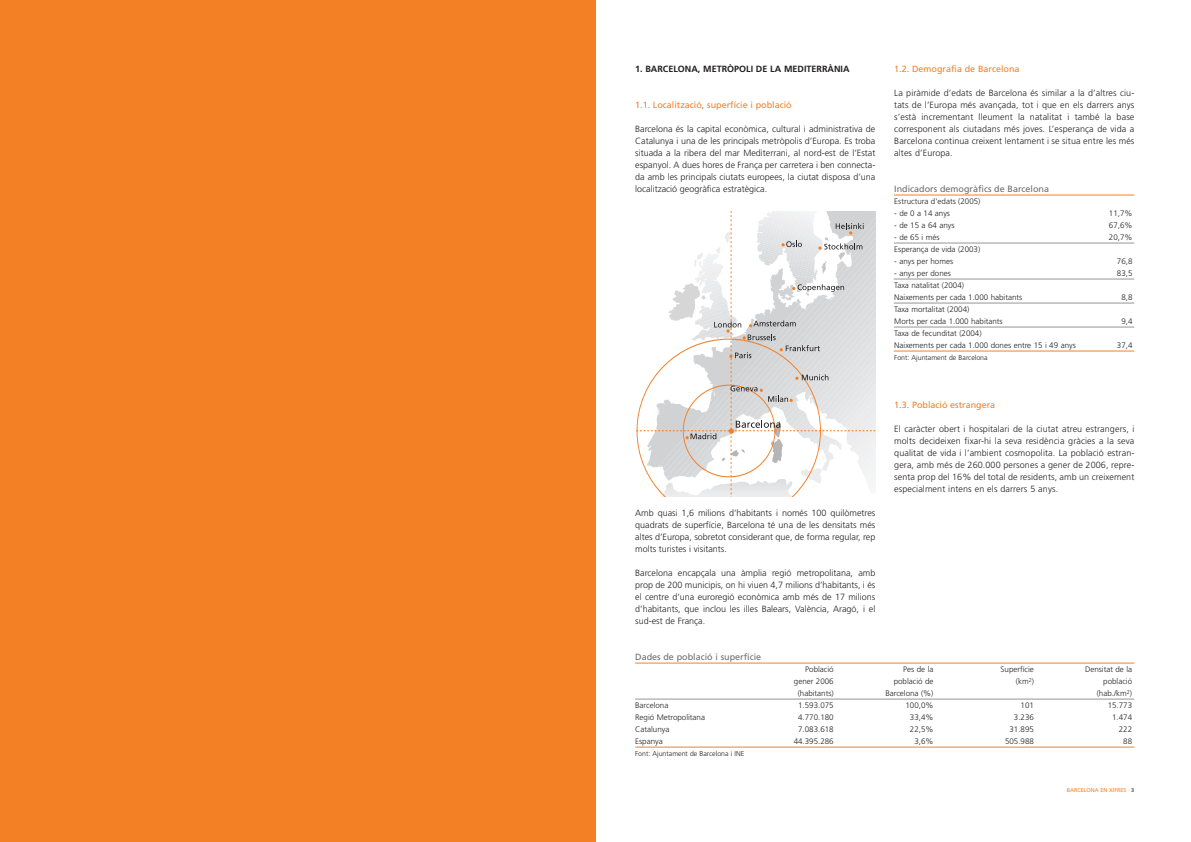
<style>
.page{position:relative;width:1191px;height:842px;background:#fff}
.page>*{position:absolute;margin:0;border:0;box-sizing:border-box;transform-origin:0 0}
.t1{font:300 9px/12px "Frutiger";color:#231f20;text-align:justify}
.t2{font:9px "Frutiger";color:#f48026}
.t3{font:9px "Frutiger";color:#6c6d70}
.t4{font:700 9px "Frutiger";color:#231f20}
.t5{font:300 8px/12px "Frutiger";color:#231f20}
.t6{font:300 7px "Frutiger";color:#231f20}
.t7{font:5.5px "Frutiger";color:#f48026}
.s1{color:#231f20}
</style>
<div class="page">
<hr style="left:658px;top:496px;width:134px;height:1px;background:#eeeeef">
<svg style="left:636px;top:211px;width:239px;height:285px"></svg>
<hr style="left:635px;top:663px;width:499px;height:1px;background:#f48026">
<hr style="left:635px;top:699px;width:499px;height:1px;background:#939598">
<hr style="left:635px;top:747px;width:499px;height:1px;background:#f48026">
<hr style="left:894px;top:195px;width:240px;height:1px;background:#f48026">
<hr style="left:894px;top:243px;width:240px;height:1px;background:#939598">
<hr style="left:894px;top:279px;width:240px;height:1px;background:#939598">
<hr style="left:894px;top:303px;width:240px;height:1px;background:#939598">
<hr style="left:894px;top:327px;width:240px;height:1px;background:#939598">
<hr style="left:894px;top:351px;width:240px;height:1px;background:#f48026">
<div style="left:0;top:0;width:595px;height:842px;background:#f48026"></div>
<p class="t4" style="left:635px;top:65px;width:216px">1. BARCELONA, METRÒPOLI DE LA MEDITERRÀNIA</p>
<p class="t2" style="left:635px;top:101px;width:158px">1.1. Localització, superfície i població</p>
<p class="t1" style="left:635px;top:124px;width:242px">Barcelona és la capital econòmica, cultural i administrativa de Catalunya i una de les principals metròpolis d’Europa. Es troba situada a la ribera del mar Mediterrani, al nord-est de l’Estat espanyol. A dues hores de França per carretera i ben connecta&shy;da amb les principals ciutats europees, la ciutat disposa d’una localització geogràfica estratègica.</p>
<p class="t1" style="left:635px;top:508px;width:242px">Amb quasi 1,6 milions d’habitants i només 100 quilòmetres quadrats de superfície, Barcelona té una de les densitats més altes d’Europa, sobretot considerant que, de forma regular, rep molts turistes i visitants.</p>
<p class="t1" style="left:635px;top:568px;width:242px">Barcelona encapçala una àmplia regió metropolitana, amb prop de 200 municipis, on hi viuen 4,7 milions d’habitants, i és el centre d’una euroregió econòmica amb més de 17 milions d’habitants, que inclou les illes Balears, València, Aragó, i el sud-est de França.</p>
<p class="t3" style="left:635px;top:653px;width:128px">Dades de població i superfície</p>
<p class="t2" style="left:894px;top:65px;width:127px">1.2. Demografia de Barcelona</p>
<p class="t1" style="left:894px;top:88px;width:242px">La piràmide d’edats de Barcelona és similar a la d’altres ciu&shy;tats de l’Europa més avançada, tot i que en els darrers anys s’està incrementant lleument la natalitat i també la base corresponent als ciutadans més joves. L’esperança de vida a Barcelona continua creixent lentament i se situa entre les més altes d’Europa.</p>
<p class="t3" style="left:894px;top:185px;width:156px">Indicadors demogràfics de Barcelona</p>
<p class="t5" style="left:894px;top:196px;width:88px">Estructura d'edats (2005)</p>
<p class="t5" style="left:894px;top:208px;width:57px">- de 0 a 14 anys</p>
<p class="t5" style="left:1108px;top:208px;width:25px">11,7%</p>
<p class="t5" style="left:894px;top:220px;width:62px">- de 15 a 64 anys</p>
<p class="t5" style="left:1108px;top:220px;width:25px">67,6%</p>
<p class="t5" style="left:894px;top:232px;width:47px">- de 65 i més</p>
<p class="t5" style="left:1108px;top:232px;width:25px">20,7%</p>
<p class="t5" style="left:894px;top:244px;width:88px">Esperança de vida (2003)</p>
<p class="t5" style="left:894px;top:256px;width:60px">- anys per homes</p>
<p class="t5" style="left:1116px;top:256px;width:17px">76,8</p>
<p class="t5" style="left:894px;top:268px;width:58px">- anys per dones</p>
<p class="t5" style="left:1116px;top:268px;width:17px">83,5</p>
<p class="t5" style="left:894px;top:280px;width:130px">Taxa natalitat (2004)<br>Naixements per cada 1.000 habitants</p>
<p class="t5" style="left:1121px;top:292px;width:13px">8,8</p>
<p class="t5" style="left:894px;top:304px;width:110px">Taxa mortalitat (2004)<br>Morts per cada 1.000 habitants</p>
<p class="t5" style="left:894px;top:328px;width:183px">Taxa de fecunditat (2004)<br>Naixements per cada 1.000 dones entre 15 i 49 anys</p>
<p class="t5" style="left:1121px;top:316px;width:13px">9,4</p>
<p class="t5" style="left:1117px;top:340px;width:17px">37,4</p>
<p class="t6" style="left:894px;top:355px;width:95px">Font: Ajuntament de Barcelona</p>
<p class="t2" style="left:894px;top:401px;width:103px">1.3. Població estrangera</p>
<p class="t1" style="left:894px;top:424px;width:242px">El caràcter obert i hospitalari de la ciutat atreu estrangers, i molts decideixen fixar-hi la seva residència gràcies a la seva qualitat de vida i l’ambient cosmopolita. La població estran&shy;gera, amb més de 260.000 persones a gener de 2006, repre&shy;senta prop del 16% del total de residents, amb un creixement especialment intens en els darrers 5 anys.</p>
<p class="t5" style="left:805px;top:664px;width:30px">Població</p>
<p class="t5" style="left:903px;top:664px;width:32px">Pes de la</p>
<p class="t5" style="left:1000px;top:664px;width:35px">Superfície</p>
<p class="t5" style="left:1085px;top:664px;width:49px">Densitat de la</p>
<p class="t5" style="left:794px;top:676px;width:41px">gener 2006</p>
<p class="t5" style="left:893px;top:676px;width:41px">població de</p>
<p class="t5" style="left:1015px;top:676px;width:20px">(km<sup>2</sup>)</p>
<p class="t5" style="left:1103px;top:676px;width:30px">població</p>
<p class="t5" style="left:797px;top:688px;width:38px">(habitants)</p>
<p class="t5" style="left:885px;top:688px;width:50px">Barcelona (%)</p>
<p class="t5" style="left:1096px;top:688px;width:37px">(hab./km<sup>2</sup>)</p>
<p class="t5" style="left:635px;top:700px;width:35px">Barcelona</p>
<p class="t5" style="left:798px;top:700px;width:37px">1.593.075</p>
<p class="t5" style="left:905px;top:700px;width:30px">100,0%</p>
<p class="t5" style="left:1020px;top:700px;width:15px">101</p>
<p class="t5" style="left:1107px;top:700px;width:26px">15.773</p>
<p class="t5" style="left:635px;top:712px;width:71px">Regió Metropolitana</p>
<p class="t5" style="left:798px;top:712px;width:37px">4.770.180</p>
<p class="t5" style="left:910px;top:712px;width:25px">33,4%</p>
<p class="t5" style="left:1014px;top:712px;width:22px">3.236</p>
<p class="t5" style="left:1112px;top:712px;width:22px">1.474</p>
<p class="t5" style="left:635px;top:724px;width:36px">Catalunya</p>
<p class="t5" style="left:798px;top:724px;width:37px">7.083.618</p>
<p class="t5" style="left:910px;top:724px;width:25px">22,5%</p>
<p class="t5" style="left:1009px;top:724px;width:26px">31.895</p>
<p class="t5" style="left:1118px;top:724px;width:15px">222</p>
<p class="t5" style="left:635px;top:736px;width:29px">Espanya</p>
<p class="t5" style="left:793px;top:736px;width:42px">44.395.286</p>
<p class="t5" style="left:914px;top:736px;width:21px">3,6%</p>
<p class="t5" style="left:1005px;top:736px;width:30px">505.988</p>
<p class="t5" style="left:1123px;top:736px;width:10px">88</p>
<p class="t6" style="left:635px;top:751px;width:110px">Font: Ajuntament de Barcelona i INE</p>
<p class="t7" style="left:1066px;top:788px;width:69px">BARCELONA EN XIFRES · <span class="s1">3</span></p>
</div>
